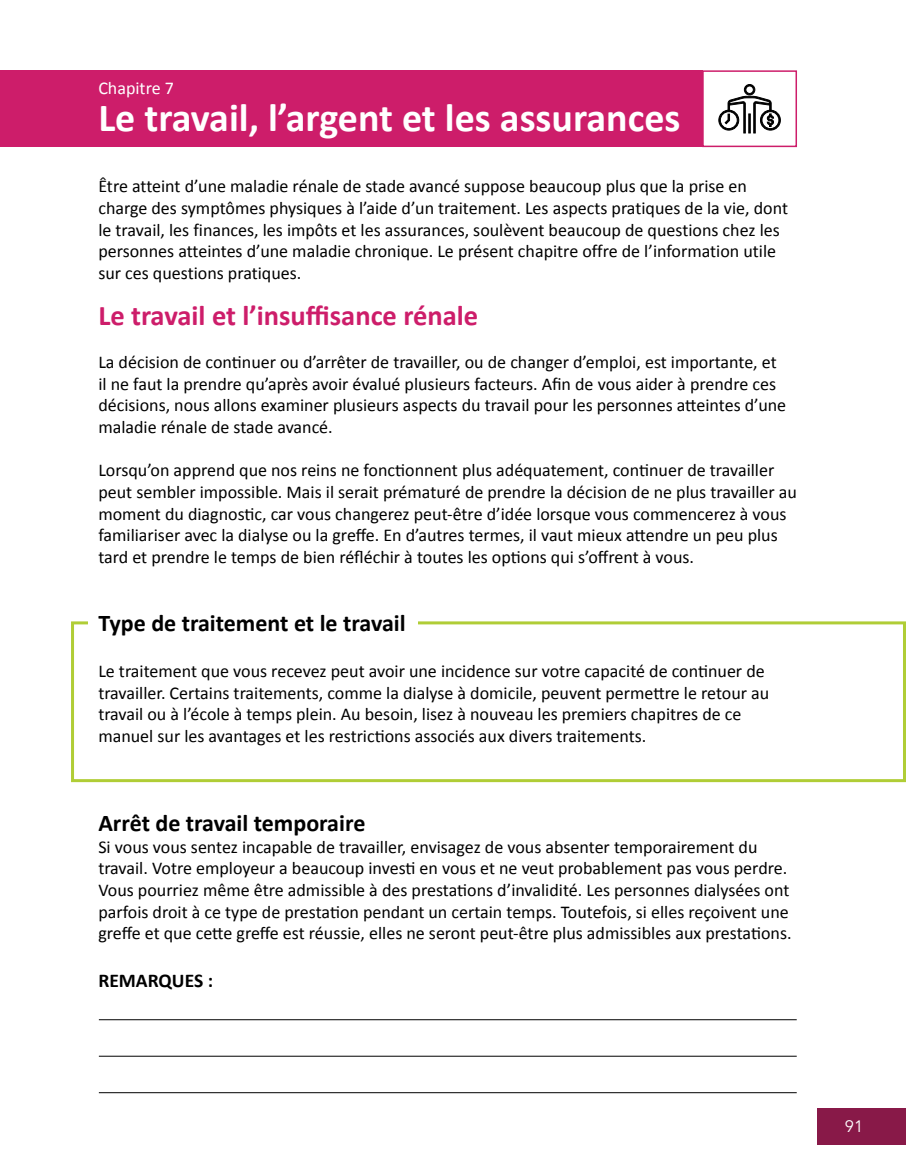
<style>
.page{position:relative;width:906px;height:1176px;background:#fff}
.page>*{position:absolute;margin:0;border:0;box-sizing:border-box;transform-origin:0 0}
.t1{font:700 40.05px "Calibri";color:#fff}
.t2{font:700 28.5px "Calibri";color:#cd1d6a}
.t3{font:700 24px "Calibri";color:#000}
.t4{font:700 19.5px "Calibri";color:#000}
.t5{font:18px/21.6px "Calibri";color:#000}
.t6{font:18px "Calibri";color:#fff}
.t7{font:16.5px "Avenir";color:#fff}
</style>
<div class="page">
<div style="left:817px;top:1107px;width:88px;height:37px;background:#881948"></div>
<hr style="left:99px;top:1019px;width:697px;height:1px;background:#000">
<hr style="left:99px;top:1092px;width:697px;height:1px;background:#000">
<hr style="left:99px;top:1055px;width:697px;height:1px;background:#000">
<div style="left:0;top:70px;width:701px;height:77px;background:#cd1d6a"></div>
<div style="left:701px;top:70px;width:95px;height:77px;border:2px solid #cd1d6a"></div>
<svg style="left:718px;top:84px;width:62px;height:49px"></svg>
<div style="left:71px;top:621px;width:834px;height:161px;border:3px solid #b0cd36"></div>
<div style="left:88px;top:610px;width:330px;height:38px;background:#fff"></div>
<p class="t6" style="left:98px;top:77px;width:77px">Chapitre 7</p>
<h1 class="t1" style="left:98px;top:92px;width:583px">Le travail, l’argent et les assurances</h1>
<p class="t5" style="left:98px;top:175px;width:691px">Être atteint d’une maladie rénale de stade avancé suppose beaucoup plus que la prise en charge des symptômes physiques à l’aide d’un traitement. Les aspects pratiques de la vie, dont le travail, les finances, les impôts et les assurances, soulèvent beaucoup de questions chez les personnes atteintes d’une maladie chronique. Le présent chapitre offre de l’information utile sur ces questions pratiques.</p>
<h3 class="t2" style="left:98px;top:297px;width:381px">Le travail et l’insuffisance rénale</h3>
<p class="t5" style="left:98px;top:351px;width:689px">La décision de continuer ou d’arrêter de travailler, ou de changer d’emploi, est importante, et il ne faut la prendre qu’après avoir évalué plusieurs facteurs. Afin de vous aider à prendre ces décisions, nous allons examiner plusieurs aspects du travail pour les personnes atteintes d’une maladie rénale de stade avancé.</p>
<p class="t5" style="left:98px;top:459px;width:699px">Lorsqu’on apprend que nos reins ne fonctionnent plus adéquatement, continuer de travailler peut sembler impossible. Mais il serait prématuré de prendre la décision de ne plus travailler au moment du diagnostic, car vous changerez peut-être d’idée lorsque vous commencerez à vous familiariser avec la dialyse ou la greffe. En d’autres termes, il vaut mieux attendre un peu plus tard et prendre le temps de bien réfléchir à toutes les options qui s’offrent à vous.</p>
<h4 class="t3" style="left:98px;top:607px;width:309px">Type de traitement et le travail</h4>
<p class="t5" style="left:98px;top:660px;width:672px">Le traitement que vous recevez peut avoir une incidence sur votre capacité de continuer de travailler. Certains traitements, comme la dialyse à domicile, peuvent permettre le retour au travail ou à l’école à temps plein. Au besoin, lisez à nouveau les premiers chapitres de ce manuel sur les avantages et les restrictions associés aux divers traitements.</p>
<h4 class="t3" style="left:98px;top:807px;width:268px">Arrêt de travail temporaire</h4>
<p class="t5" style="left:98px;top:835px;width:694px">Si vous vous sentez incapable de travailler, envisagez de vous absenter temporairement du travail. Votre employeur a beaucoup investi en vous et ne veut probablement pas vous perdre.<br>Vous pourriez même être admissible à des prestations d’invalidité. Les personnes dialysées ont parfois droit à ce type de prestation pendant un certain temps. Toutefois, si elles reçoivent une greffe et que cette greffe est réussie, elles ne seront peut-être plus admissibles aux prestations.</p>
<p class="t4" style="left:98px;top:967px;width:116px">REMARQUES :</p>
<p class="t7" style="left:844px;top:1115px;width:20px">91</p>
</div>
